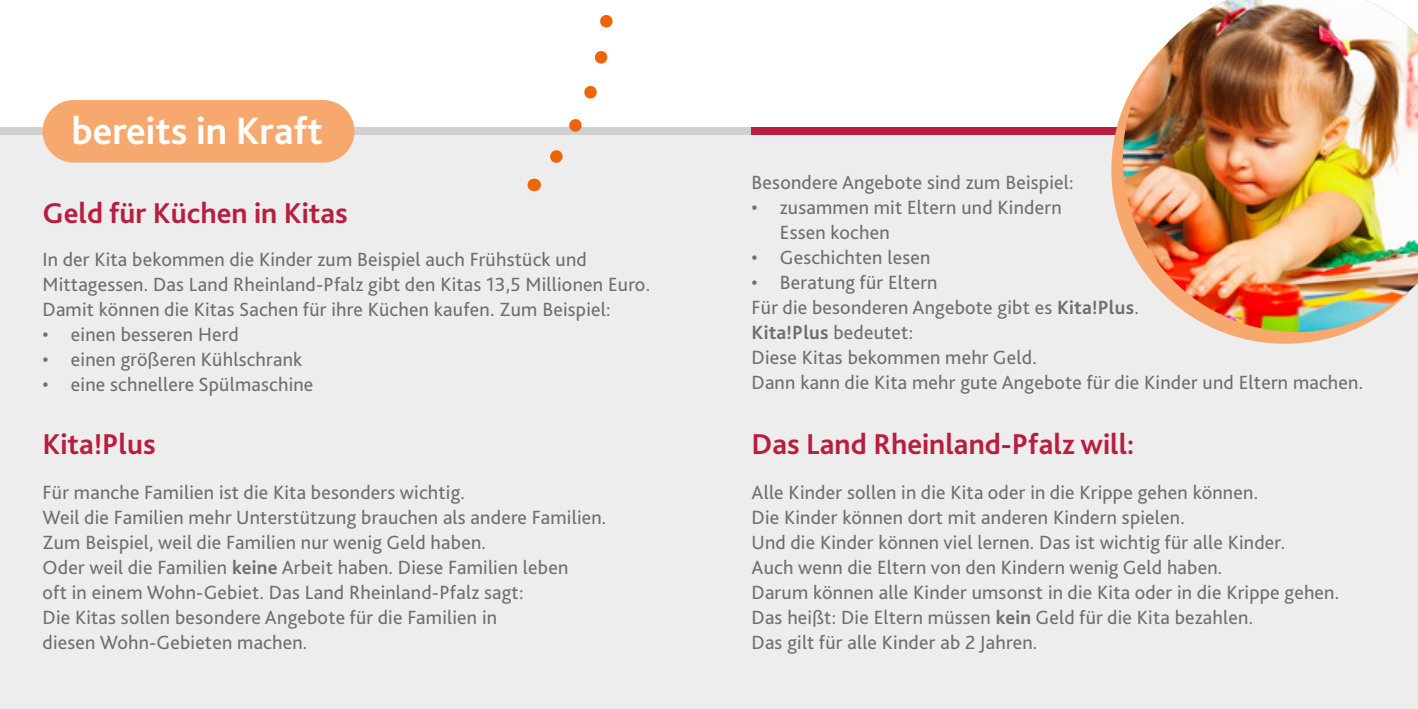
<style>
.page{position:relative;width:1418px;height:709px;background:#fff}
.page>*{position:absolute;margin:0;border:0;box-sizing:border-box;transform-origin:0 0}
.t1{font:700 39.75px "Bliss 2";color:#fff}
.t2{font:700 30px "Bliss 2";color:#b71e3f}
.t3{font:20px/25px "Bliss 2";letter-spacing:.01em;color:#706f6f}
.s1{font-weight:700}
</style>
<div class="page">
<div style="left:0;top:131px;width:1417px;height:578px;background:#ededed"></div>
<div style="left:0;top:128px;width:1159px;height:7px;background:#d0d0d0"></div>
<div style="left:751px;top:128px;width:467px;height:7px;background:#b71e3f"></div>
<svg style="left:495px;top:14px;width:169px;height:177px"></svg>
<svg style="left:1111px;top:111px;width:237px;height:233px"></svg>
<img style="left:1122px;top:0;width:295px;height:332px">
<div style="left:43px;top:100px;width:311px;height:63px;background:#f6a86e;border-radius:31px"></div>
<h1 class="t1" style="left:72px;top:106px;width:253px">bereits in Kraft</h1>
<h2 class="t2" style="left:43px;top:194px;width:307px">Geld für Küchen in Kitas</h2>
<p class="t3" style="left:43px;top:246px;width:609px">In der Kita bekommen die Kinder zum Beispiel auch Frühstück und<br>Mittagessen. Das Land Rheinland-Pfalz gibt den Kitas 13,5 Millionen Euro.<br>Damit können die Kitas Sachen für ihre Küchen kaufen. Zum Beispiel:</p>
<p class="t3" style="left:43px;top:321px;width:198px">• einen besseren Herd</p>
<p class="t3" style="left:43px;top:346px;width:261px">• einen größeren Kühlschrank</p>
<p class="t3" style="left:43px;top:371px;width:272px">• eine schnellere Spülmaschine</p>
<h2 class="t2" style="left:43px;top:425px;width:115px">Kita!Plus</h2>
<p class="t3" style="left:43px;top:480px;width:565px">Für manche Familien ist die Kita besonders wichtig.<br>Weil die Familien mehr Unterstützung brauchen als andere Familien.<br>Zum Beispiel, weil die Familien nur wenig Geld haben.<br>Oder weil die Familien <span class="s1">keine</span> Arbeit haben. Diese Familien leben<br>oft in einem Wohn-Gebiet. Das Land Rheinland-Pfalz sagt:<br>Die Kitas sollen besondere Angebote für die Familien in<br>diesen Wohn-Gebieten machen.</p>
<p class="t3" style="left:751px;top:169px;width:323px">Besondere Angebote sind zum Beispiel:</p>
<p class="t3" style="left:780px;top:194px;width:283px;text-indent:-28px">• zusammen mit Eltern und Kindern<br>Essen kochen</p>
<p class="t3" style="left:751px;top:244px;width:180px">• Geschichten lesen</p>
<p class="t3" style="left:751px;top:269px;width:613px">• Beratung für Eltern<br>Für die besonderen Angebote gibt es <span class="s1">Kita!Plus</span>.<br><span class="s1">Kita!Plus</span> bedeutet:<br>Diese Kitas bekommen mehr Geld.<br>Dann kann die Kita mehr gute Angebote für die Kinder und Eltern machen.</p>
<h2 class="t2" style="left:751px;top:425px;width:384px">Das Land Rheinland-Pfalz will:</h2>
<p class="t3" style="left:751px;top:480px;width:589px">Alle Kinder sollen in die Kita oder in die Krippe gehen können.<br>Die Kinder können dort mit anderen Kindern spielen.<br>Und die Kinder können viel lernen. Das ist wichtig für alle Kinder.<br>Auch wenn die Eltern von den Kindern wenig Geld haben.<br>Darum können alle Kinder umsonst in die Kita oder in die Krippe gehen.<br>Das heißt: Die Eltern müssen <span class="s1">kein</span> Geld für die Kita bezahlen.<br>Das gilt für alle Kinder ab 2 Jahren.</p>
</div>
